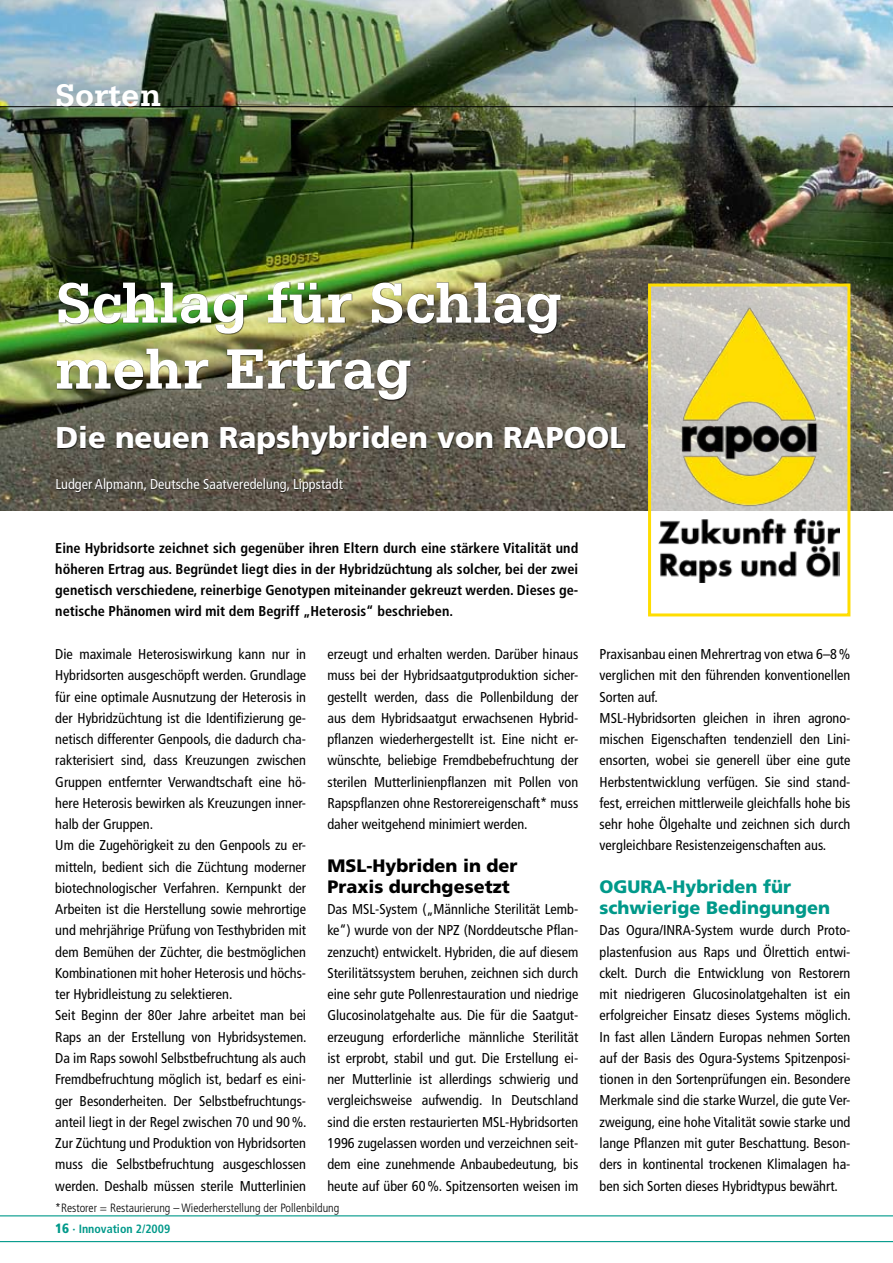
<style>
.page{position:relative;width:893px;height:1263px;background:#fff}
.page>*{position:absolute;margin:0;border:0;box-sizing:border-box;transform-origin:0 0}
.t1{font:700 60px/66px "Serifa";color:#fff}
.t2{font:700 33px "Serifa";color:#fff}
.t3{font:900 30px "Frutiger";color:#fff}
.t4{font:900 18px/21.3px "Frutiger";color:#00998a}
.t5{font:900 18px/21.3px "Frutiger";color:#000}
.t6{font:condensed 14.25px/21.3px "Frutiger";color:#000;text-align:justify}
.t7{font:700 condensed 14.25px/21.3px "Frutiger";color:#000;text-align:justify}
.t8{font:condensed 14.25px "Frutiger";color:#fff}
.t9{font:300 condensed 12px "Frutiger";color:#000}
.t10{font:700 condensed 12px "Frutiger";color:#00998a}
.s1{font-weight:900;font-size:13.5px}
</style>
<div class="page">
<img style="left:0;top:0;width:893px;height:510px">
<div style="left:57px;top:282px;width:570px;height:211px;background:#000;opacity:.75"></div>
<svg style="left:652px;top:288px;width:194px;height:295px;background:#d3d1cb"></svg>
<div style="left:648px;top:284px;width:202px;height:332px;border:3px solid #fd0"></div>
<img style="left:659px;top:308px;width:180px;height:274px">
<hr style="left:0;top:106px;width:893px;height:1px;background:#000">
<hr style="left:0;top:1215px;width:893px;height:1px;background:#00998a">
<hr style="left:0;top:1241px;width:893px;height:1px;background:#00998a">
<h2 class="t2" style="left:55px;top:76px;width:108px">Sorten</h2>
<h1 class="t1" style="left:55px;top:269px;width:508px">Schlag für Schlag mehr Ertrag</h1>
<h3 class="t3" style="left:55px;top:420px;width:572px">Die neuen Rapshybriden von RAPOOL</h3>
<p class="t8" style="left:55px;top:476px;width:289px">Ludger Alpmann, Deutsche Saatveredelung, Lippstadt</p>
<p class="t7" style="left:55px;top:537px;width:525px">Eine Hybridsorte zeichnet sich gegenüber ihren Eltern durch eine stärkere Vitalität und höheren Ertrag aus. Begründet liegt dies in der Hybridzüchtung als solcher, bei der zwei genetisch verschiedene, reinerbige Genotypen miteinander gekreuzt werden. Dieses ge&shy;netische Phänomen wird mit dem Begriff „Heterosis“ beschrieben.</p>
<p class="t6" style="left:55px;top:643px;width:253px;text-align:left">Die maximale Heterosiswirkung kann nur in Hybridsorten ausgeschöpft werden. Grundlage für eine optimale Ausnutzung der Heterosis in der Hybridzüchtung ist die Identifizierung ge&shy;netisch differenter Genpools, die dadurch cha&shy;rakterisiert sind, dass Kreuzungen zwischen Gruppen entfernter Verwandtschaft eine hö&shy;here Heterosis bewirken als Kreuzungen inner&shy;halb der Gruppen.<br>Um die Zugehörigkeit zu den Genpools zu er&shy;mitteln, bedient sich die Züchtung moderner biotechnologischer Verfahren. Kernpunkt der Arbeiten ist die Herstellung sowie mehrortige und mehrjährige Prüfung von Testhybriden mit dem Bemühen der Züchter, die bestmöglichen Kombinationen mit hoher Heterosis und höchs&shy;ter Hybridleistung zu selektieren.<br>Seit Beginn der 80er Jahre arbeitet man bei Raps an der Erstellung von Hybridsystemen.<br>Da im Raps sowohl Selbstbefruchtung als auch Fremdbefruchtung möglich ist, bedarf es eini&shy;ger Besonderheiten. Der Selbstbefruchtungs&shy;anteil liegt in der Regel zwischen 70 und 90%.<br>Zur Züchtung und Produktion von Hybridsorten muss die Selbstbefruchtung ausgeschlossen werden. Deshalb müssen sterile Mutterlinien</p>
<p class="t6" style="left:327px;top:644px;width:252px">erzeugt und erhalten werden. Darüber hinaus muss bei der Hybridsaatgutproduktion sicher&shy;gestellt werden, dass die Pollenbildung der aus dem Hybridsaatgut erwachsenen Hybrid&shy;pflanzen wiederhergestellt ist. Eine nicht er&shy;wünschte, beliebige Fremdbebefruchtung der sterilen Mutterlinienpflanzen mit Pollen von Rapspflanzen ohne Restorereigenschaft* muss daher weitgehend minimiert werden.</p>
<p class="t5" style="left:327px;top:854px;width:192px">MSL-Hybriden in der<br>Praxis durchgesetzt</p>
<p class="t6" style="left:327px;top:898px;width:252px">Das MSL-System („Männliche Sterilität Lemb&shy;ke“) wurde von der NPZ (Norddeutsche Pflan&shy;zenzucht) entwickelt. Hybriden, die auf diesem Sterilitätssystem beruhen, zeichnen sich durch eine sehr gute Pollenrestauration und niedrige Glucosinolatgehalte aus. Die für die Saatgut&shy;erzeugung erforderliche männliche Sterilität ist erprobt, stabil und gut. Die Erstellung ei&shy;ner Mutterlinie ist allerdings schwierig und vergleichsweise aufwendig. In Deutschland sind die ersten restaurierten MSL-Hybridsorten 1996 zugelassen worden und verzeichnen seit&shy;dem eine zunehmende Anbaubedeutung, bis heute auf über 60%. Spitzensorten weisen im</p>
<p class="t9" style="left:55px;top:1201px;width:286px">*Restorer = Restaurierung – Wiederherstellung der Pollenbildung</p>
<p class="t10" style="left:55px;top:1222px;width:117px"><span class="s1">16</span> · Innovation 2/2009</p>
<p class="t6" style="left:600px;top:644px;width:252px;text-align:left">Praxisanbau einen Mehrertrag von etwa 6–8% verglichen mit den führenden konventionellen Sorten auf.<br>MSL-Hybridsorten gleichen in ihren agrono&shy;mischen Eigenschaften tendenziell den Lini&shy;ensorten, wobei sie generell über eine gute Herbstentwicklung verfügen. Sie sind stand&shy;fest, erreichen mittlerweile gleichfalls hohe bis sehr hohe Ölgehalte und zeichnen sich durch vergleichbare Resistenzeigenschaften aus.</p>
<p class="t4" style="left:600px;top:875px;width:232px">OGURA-Hybriden für schwierige Bedingungen</p>
<p class="t6" style="left:600px;top:920px;width:253px">Das Ogura/INRA-System wurde durch Proto&shy;plastenfusion aus Raps und Ölrettich entwi&shy;ckelt. Durch die Entwicklung von Restorern mit niedrigeren Glucosinolatgehalten ist ein erfolgreicher Einsatz dieses Systems möglich.<br>In fast allen Ländern Europas nehmen Sorten auf der Basis des Ogura-Systems Spitzenposi&shy;tionen in den Sortenprüfungen ein. Besondere Merkmale sind die starke Wurzel, die gute Ver&shy;zweigung, eine hohe Vitalität sowie starke und lange Pflanzen mit guter Beschattung. Beson&shy;ders in kontinental trockenen Klimalagen ha&shy;ben sich Sorten dieses Hybridtypus bewährt.</p>
</div>
